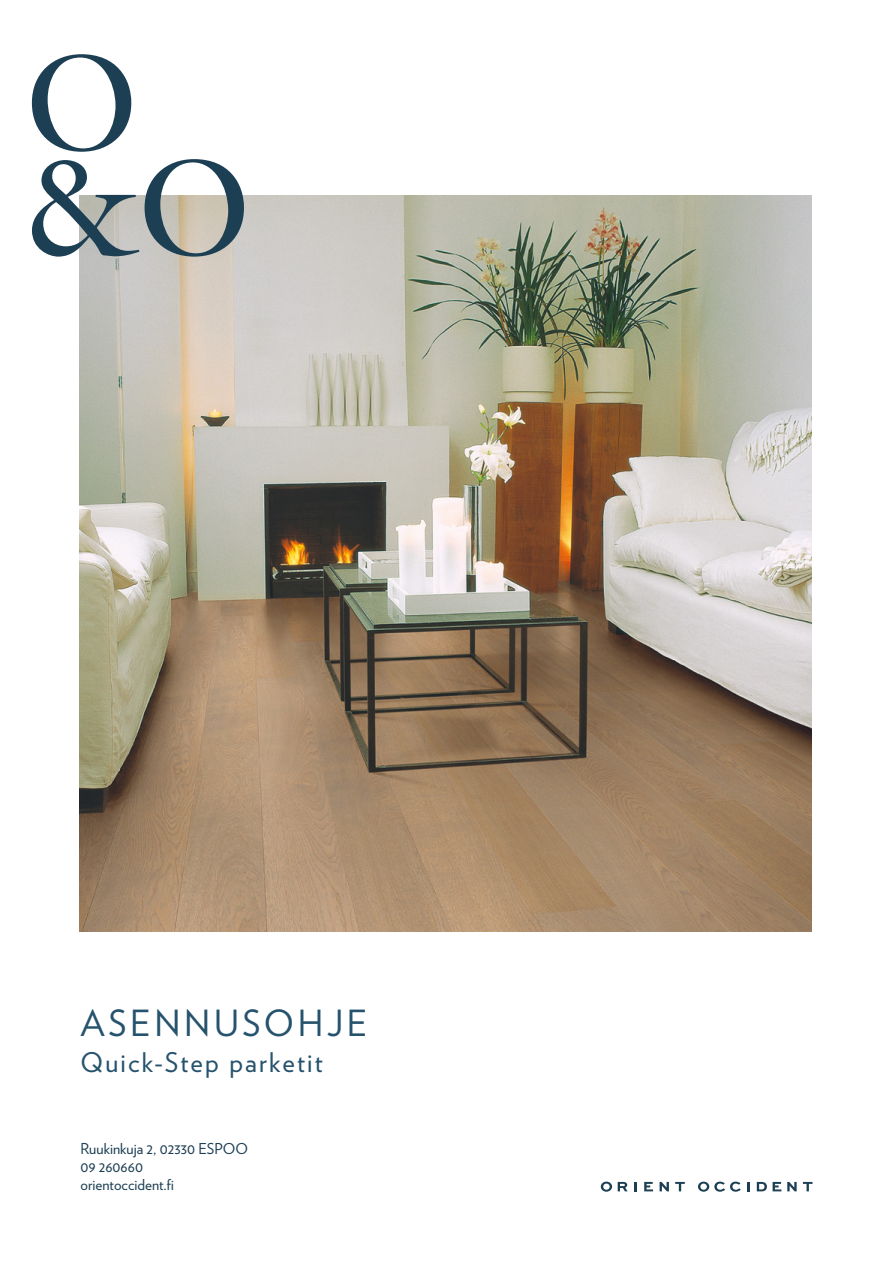
<style>
.page{position:relative;width:893px;height:1263px;background:#fff}
.page>*{position:absolute;margin:0;border:0;box-sizing:border-box;transform-origin:0 0}
.t1{font:36px "Verlag";letter-spacing:.1em;color:#25526c}
.t2{font:27px "Verlag";letter-spacing:.08em;color:#25526c}
.t3{font:15px/18px "Verlag";color:#1e4054}
</style>
<div class="page">
<svg style="left:601px;top:1181px;width:11px;height:11px"></svg>
<svg style="left:618px;top:1182px;width:9px;height:9px"></svg>
<svg style="left:634px;top:1182px;width:2px;height:9px"></svg>
<svg style="left:644px;top:1182px;width:9px;height:9px"></svg>
<svg style="left:660px;top:1182px;width:9px;height:9px"></svg>
<svg style="left:675px;top:1182px;width:10px;height:9px"></svg>
<svg style="left:698px;top:1181px;width:43px;height:11px"></svg>
<svg style="left:747px;top:1182px;width:2px;height:9px"></svg>
<svg style="left:757px;top:1182px;width:10px;height:9px"></svg>
<svg style="left:773px;top:1182px;width:8px;height:9px"></svg>
<svg style="left:787px;top:1182px;width:10px;height:9px"></svg>
<svg style="left:803px;top:1182px;width:9px;height:9px"></svg>
<img style="left:80px;top:196px;width:732px;height:735px">
<svg style="left:32px;top:159px;width:212px;height:98px"></svg>
<svg style="left:32px;top:54px;width:99px;height:98px"></svg>
<h1 class="t1" style="left:80px;top:996px;width:289px">ASENNUSOHJE</h1>
<h2 class="t2" style="left:80px;top:1042px;width:244px">Quick-Step parketit</h2>
<p class="t3" style="left:80px;top:1139px;width:169px">Ruukinkuja 2, 02330 ESPOO<br>09 260660<br>orientoccident.fi</p>
</div>
